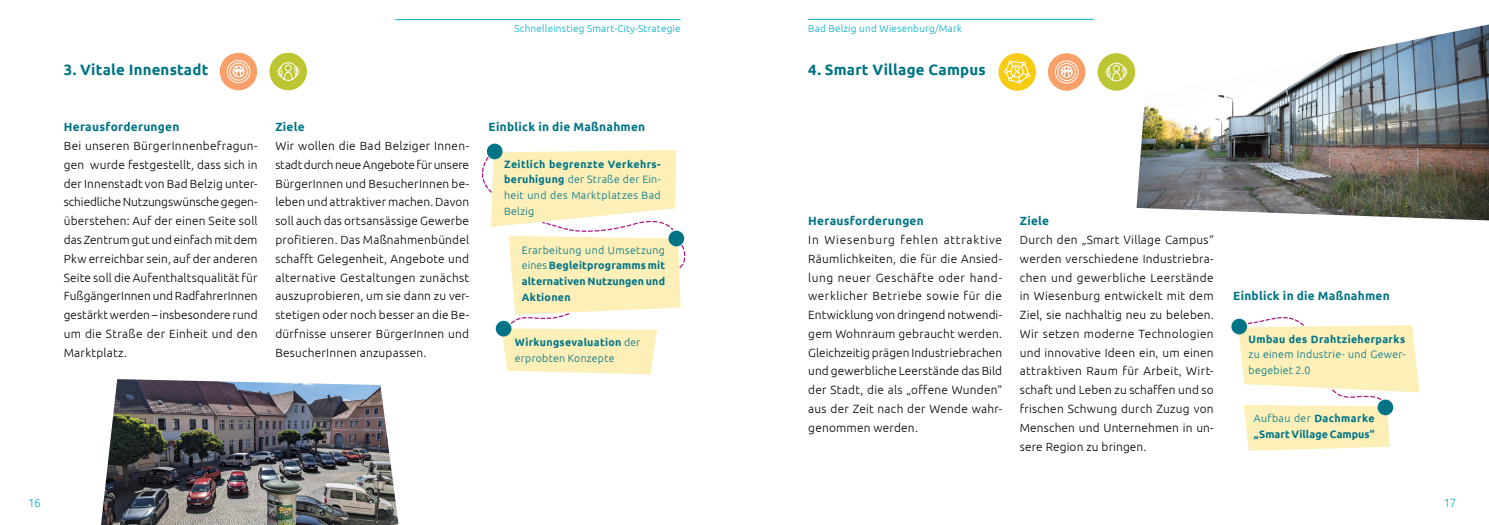
<style>
.page{position:relative;width:1489px;height:525px;background:#fff}
.page>*{position:absolute;margin:0;border:0;box-sizing:border-box;transform-origin:0 0}
.t1{font:700 15px "Ubuntu";letter-spacing:.015em;color:#007486}
.t2{font:300 11.88px/18.8px "Ubuntu";letter-spacing:.015em;color:#000;text-align:justify}
.t3{font:700 11.88px "Ubuntu";letter-spacing:.02em;color:#007486}
.t4{font:300 11.88px "Ubuntu";color:#00adc7}
.t5{font:300 10.62px/15.6px "Ubuntu";letter-spacing:.025em;color:#007486}
.t6{font:700 10.62px/15.6px "Ubuntu";letter-spacing:.015em;color:#007486;text-align:justify}
.t7{font:700 10.62px "Ubuntu";letter-spacing:.035em;color:#007486}
.t8{font:300 10px "Ubuntu";letter-spacing:.02em;color:#00adc7}
.s1{font-weight:700}
.s2{font-weight:300}
</style>
<div class="page">
<hr style="left:395px;top:19px;width:285px;height:1px;background:#00adc7">
<hr style="left:808px;top:19px;width:285px;height:1px;background:#00adc7">
<div style="left:487px;top:143px;width:15px;height:16px;background:#007486;border-radius:50%"></div>
<img style="left:101px;top:379px;width:298px;height:145px">
<svg style="left:1231px;top:318px;width:15px;height:16px"></svg>
<svg style="left:481px;top:150px;width:205px;height:224px"></svg>
<svg style="left:1238px;top:317px;width:181px;height:133px"></svg>
<img style="left:1136px;top:24px;width:352px;height:196px">
<div style="left:220px;top:53px;width:37px;height:37px;background:#f89f6a;border-radius:50%"></div>
<svg style="left:226px;top:60px;width:24px;height:23px"></svg>
<div style="left:269px;top:53px;width:38px;height:37px;background:#bcc632;border-radius:50%"></div>
<svg style="left:277px;top:62px;width:22px;height:19px"></svg>
<div style="left:998px;top:53px;width:38px;height:38px;background:#f6cb12;border-radius:50%"></div>
<svg style="left:1004px;top:60px;width:26px;height:24px"></svg>
<div style="left:1047px;top:53px;width:38px;height:38px;background:#f89f6a;border-radius:50%"></div>
<svg style="left:1055px;top:60px;width:23px;height:24px"></svg>
<div style="left:1097px;top:53px;width:38px;height:38px;background:#bcc632;border-radius:50%"></div>
<svg style="left:1105px;top:62px;width:22px;height:19px"></svg>
<p class="t1" style="left:64px;top:61px;width:146px">3. Vitale Innenstadt</p>
<p class="t3" style="left:64px;top:120px;width:117px">Herausforderungen</p>
<p class="t2" style="left:64px;top:136px;width:195px">Bei unseren BürgerInnenbefragun&shy;gen wurde festgestellt, dass sich in der Innenstadt von Bad Belzig unter&shy;schiedliche Nutzungswünsche gegen&shy;überstehen: Auf der einen Seite soll das Zentrum gut und einfach mit dem Pkw erreichbar sein, auf der anderen Seite soll die Aufenthaltsqualität für FußgängerInnen und RadfahrerInnen gestärkt werden – insbesondere rund um die Straße der Einheit und den Marktplatz.</p>
<p class="t3" style="left:275px;top:120px;width:31px">Ziele</p>
<p class="t2" style="left:275px;top:136px;width:195px">Wir wollen die Bad Belziger Innen&shy;stadt durch neue Angebote für unsere BürgerInnen und BesucherInnen be&shy;leben und attraktiver machen. Davon soll auch das ortsansässige Gewerbe profitieren. Das Maßnahmenbündel schafft Gelegenheit, Angebote und alternative Gestaltungen zunächst auszuprobieren, um sie dann zu ver&shy;stetigen oder noch besser an die Be&shy;dürfnisse unserer BürgerInnen und BesucherInnen anzupassen.</p>
<p class="t8" style="left:514px;top:22px;width:168px">Schnelleinstieg Smart-City-Strategie</p>
<p class="t3" style="left:488px;top:120px;width:158px">Einblick in die Maßnahmen</p>
<p class="t5" style="left:504px;top:156px;width:158px;text-align:justify"><span class="s1">Zeitlich begrenzte Verkehrs&shy;beruhigung</span> der Straße der Ein&shy;heit und des Marktplatzes Bad Belzig</p>
<p class="t6" style="left:522px;top:242px;width:145px"><span class="s2">Erarbeitung und Umsetzung eines</span> Begleitprogramms mit alternativen Nutzungen und Aktionen</p>
<p class="t5" style="left:515px;top:334px;width:127px"><span class="s1">Wirkungsevaluation</span> der erprobten Konzepte</p>
<p class="t8" style="left:808px;top:22px;width:155px">Bad Belzig und Wiesenburg/Mark</p>
<p class="t1" style="left:808px;top:61px;width:179px">4. Smart Village Campus</p>
<p class="t3" style="left:808px;top:214px;width:117px">Herausforderungen</p>
<p class="t2" style="left:808px;top:230px;width:195px">In Wiesenburg fehlen attraktive Räumlichkeiten, die für die Ansied&shy;lung neuer Geschäfte oder hand&shy;werklicher Betriebe sowie für die Entwicklung von dringend notwendi&shy;gem Wohnraum gebraucht werden.<br>Gleichzeitig prägen Industriebrachen und gewerbliche Leerstände das Bild der Stadt, die als „offene Wunden“ aus der Zeit nach der Wende wahr&shy;genommen werden.</p>
<p class="t3" style="left:1019px;top:214px;width:31px">Ziele</p>
<p class="t2" style="left:1019px;top:230px;width:195px">Durch den „Smart Village Campus“ werden verschiedene Industriebra&shy;chen und gewerbliche Leerstände in Wiesenburg entwickelt mit dem Ziel, sie nachhaltig neu zu beleben.<br>Wir setzen moderne Technologien und innovative Ideen ein, um einen attraktiven Raum für Arbeit, Wirt&shy;schaft und Leben zu schaffen und so frischen Schwung durch Zuzug von Menschen und Unternehmen in un&shy;sere Region zu bringen.</p>
<p class="t3" style="left:1232px;top:289px;width:158px">Einblick in die Maßnahmen</p>
<p class="t7" style="left:1248px;top:332px;width:158px">Umbau des Drahtzieherparks</p>
<p class="t5" style="left:1248px;top:346px;width:158px">zu einem Industrie- und Gewer&shy;begebiet 2.0</p>
<p class="t6" style="left:1253px;top:410px;width:122px"><span class="s2">Aufbau der</span> Dachmarke „Smart Village Campus“</p>
<p class="t4" style="left:28px;top:495px;width:14px">16</p>
<p class="t4" style="left:1443px;top:495px;width:14px">17</p>
</div>
